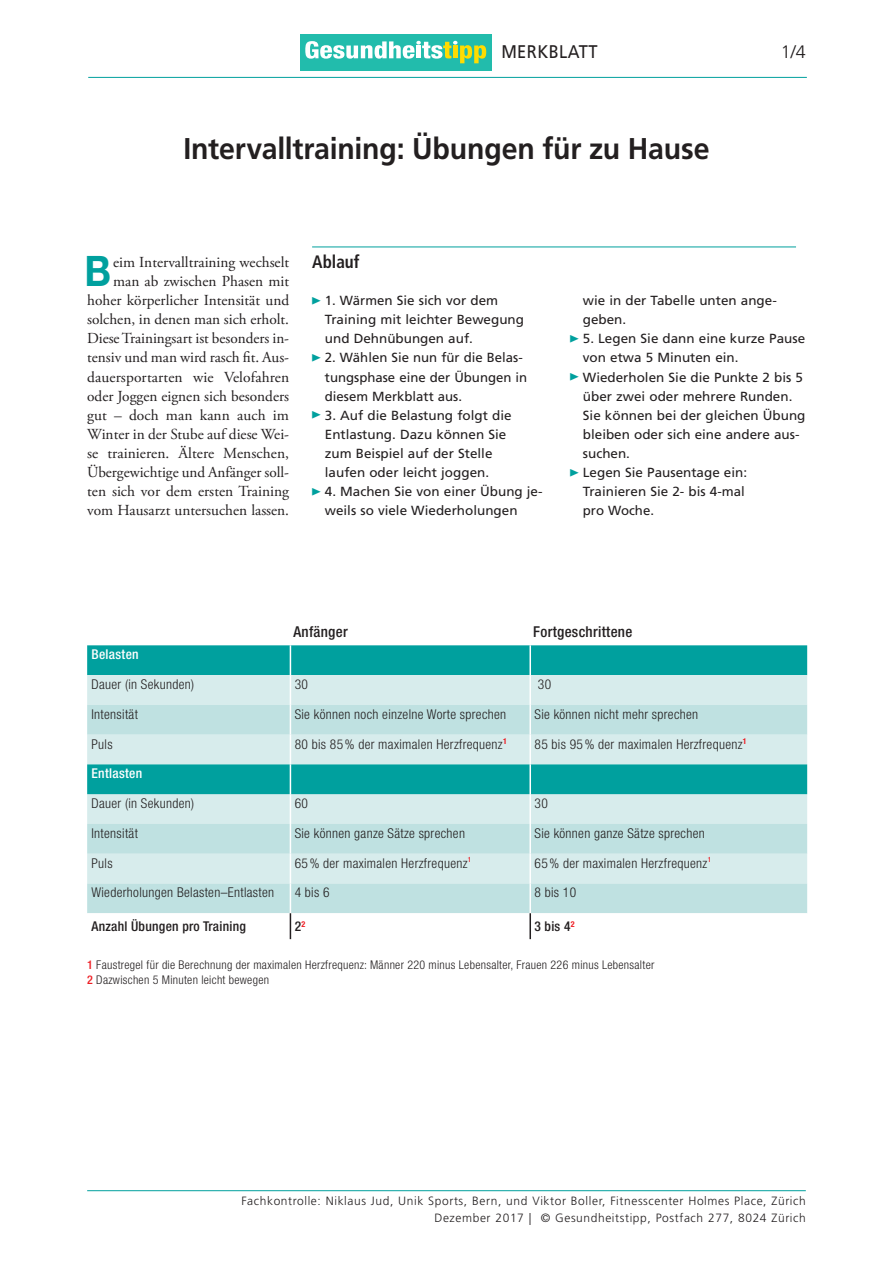
<style>
.page{position:relative;width:893px;height:1263px;background:#fff}
.page>*{position:absolute;margin:0;border:0;box-sizing:border-box;transform-origin:0 0}
._053_GT_Lauftext_Ini{font:700 42.15px "Helvetica Neue LT Std";color:#00a09e;scale:.9 1}
._0-020_MB_Titel_20{font:700 30px "Frutiger LT Std";letter-spacing:-.005em;color:#231f20;scale:.95 1}
.t1{font:18.3px "Frutiger LT Std";letter-spacing:.025em;color:#231f20;scale:.9 1}
._0-021_MB_Titel_m_Li{font:700 condensed 18px "Frutiger LT Std";color:#231f20;scale:.95 1}
.t2{font:300 18px "Frutiger LT Std";color:#231f20}
._053_GT_Lauftext_Ini-2{font:15.3px/19.2px "Adobe Garamond Pro";color:#231f20;text-align:right}
._091_GT_Tabelle_Unte{font:500 condensed 15px "Helvetica Neue LT Std";letter-spacing:.02em;color:#231f20}
._093_GT_Tabelle_Text{font:300 condensed 13.5px "Helvetica Neue LT Std";letter-spacing:.025em;color:#231f20}
._0-094_MB_Tabelle_Ge{font:500 condensed 13.5px "Helvetica Neue LT Std";letter-spacing:.02em;color:#231f20}
._093_GT_Tabelle_Text-2{font:500 condensed 13.5px "Helvetica Neue LT Std";letter-spacing:.025em;color:#fff}
.t3{font:13.2px/19.2px "Frutiger LT Std";color:#231f20}
._0-002_MB_Fusszeile{font:300 12px/16.5px "Frutiger LT Std";letter-spacing:.05em;color:#231f20;text-align:right}
._095_GT_Tabelle_Fuss{font:300 condensed 12px/15px "Helvetica Neue LT Std";letter-spacing:.025em;color:#231f20}
.s1{font-family:"Konsum Plus Minus";font-size:9.75px;color:#00a09e}
.s2{font-weight:500;color:#ee1d23}
</style>
<div class="page">
<hr style="left:88px;top:77px;width:719px;height:1px;background:#00a09e">
<hr style="left:87px;top:1190px;width:719px;height:1px;background:#00a09e">
<div style="left:300px;top:34px;width:192px;height:36px;background:#22bcac"></div>
<svg style="left:305px;top:41px;width:181px;height:22px"></svg>
<div style="left:87px;top:645px;width:720px;height:30px;background:#00a09e"></div>
<div style="left:87px;top:675px;width:720px;height:30px;background:#d7ecec"></div>
<svg style="left:87px;top:705px;width:720px;height:208px;background:#c8e5e5"></svg>
<hr style="left:290px;top:645px;width:1px;height:30px;background:#fff">
<hr style="left:529px;top:645px;width:2px;height:30px;background:#fff">
<hr style="left:290px;top:675px;width:1px;height:30px;background:#fff">
<hr style="left:529px;top:675px;width:2px;height:30px;background:#fff">
<hr style="left:290px;top:705px;width:1px;height:30px;background:#fff">
<hr style="left:529px;top:705px;width:2px;height:30px;background:#fff">
<svg style="left:87px;top:735px;width:720px;height:59px;background:#6bc6c5"></svg>
<hr style="left:529px;top:735px;width:2px;height:29px;background:#fff">
<hr style="left:290px;top:764px;width:1px;height:30px;background:#fff">
<hr style="left:529px;top:764px;width:2px;height:30px;background:#fff">
<hr style="left:290px;top:794px;width:1px;height:30px;background:#fff">
<hr style="left:529px;top:794px;width:2px;height:30px;background:#fff">
<hr style="left:290px;top:824px;width:1px;height:30px;background:#fff">
<hr style="left:529px;top:824px;width:2px;height:30px;background:#fff">
<svg style="left:290px;top:854px;width:1px;height:29px"></svg>
<hr style="left:529px;top:854px;width:2px;height:29px;background:#fff">
<hr style="left:290px;top:883px;width:1px;height:30px;background:#fff">
<hr style="left:529px;top:883px;width:2px;height:30px;background:#fff">
<svg style="left:289px;top:913px;width:3px;height:26px"></svg>
<hr style="left:529px;top:913px;width:2px;height:26px;background:#231f20">
<hr style="left:312px;top:247px;width:484px;height:1px;background:#00a09e">
<h3 class="t1" style="left:501px;top:41px;width:109px">MERKBLATT</h3>
<p class="_0-020_MB_Titel_20" style="left:183px;top:131px;width:555px">Intervalltraining: Übungen für zu Hause</p>
<p class="t2" style="left:781px;top:42px;width:27px">1/4</p>
<p class="_053_GT_Lauftext_Ini-2" style="left:87px;top:253px;width:204px">eim Intervalltraining wechselt man ab zwischen Phasen mit hoher körperlicher Intensität und solchen, in denen man sich erholt.<br>Diese Trainingsart ist besonders in&shy;tensiv und man wird rasch fit. Aus&shy;dauersportarten wie Velofahren oder Joggen eignen sich besonders gut – doch man kann auch im<br>Winter in der Stube auf diese Wei&shy;se trainieren. Ältere Menschen,<br>Übergewichtige und Anfänger soll&shy;ten sich vor dem ersten Training vom Hausarzt untersuchen lassen.</p>
<p class="_053_GT_Lauftext_Ini" style="left:85px;top:245px;width:31px">B</p>
<p class="_0-021_MB_Titel_m_Li" style="left:312px;top:251px;width:52px">Ablauf</p>
<p class="t3" style="left:325px;top:291px;width:201px;text-indent:-13px"><span class="s1">}</span> 1. Wärmen Sie sich vor dem<br>Training mit leichter Bewegung und Dehnübungen auf.</p>
<p class="t3" style="left:325px;top:348px;width:204px;text-indent:-13px"><span class="s1">}</span> 2. Wählen Sie nun für die Belas&shy;tungsphase eine der Übungen in diesem Merkblatt aus.</p>
<p class="t3" style="left:325px;top:406px;width:188px;text-indent:-13px"><span class="s1">}</span> 3. Auf die Belastung folgt die<br>Entlastung. Dazu können Sie zum Beispiel auf der Stelle laufen oder leicht joggen.</p>
<p class="t3" style="left:325px;top:482px;width:219px;text-indent:-13px"><span class="s1">}</span> 4. Machen Sie von einer Übung je&shy;weils so viele Wiederholungen</p>
<p class="t3" style="left:583px;top:291px;width:195px">wie in der Tabelle unten ange&shy;geben.</p>
<p class="t3" style="left:583px;top:329px;width:224px;text-indent:-13px"><span class="s1">}</span> 5. Legen Sie dann eine kurze Pause von etwa 5 Minuten ein.</p>
<p class="t3" style="left:583px;top:367px;width:224px;text-indent:-13px"><span class="s1">}</span> Wiederholen Sie die Punkte 2 bis 5 über zwei oder mehrere Runden.<br>Sie können bei der gleichen Übung bleiben oder sich eine andere aus&shy;suchen.</p>
<p class="t3" style="left:583px;top:463px;width:166px;text-indent:-13px"><span class="s1">}</span> Legen Sie Pausentage ein:<br>Trainieren Sie 2- bis 4-mal pro Woche.</p>
<p class="_091_GT_Tabelle_Unte" style="left:293px;top:623px;width:56px">Anfänger</p>
<p class="_091_GT_Tabelle_Unte" style="left:533px;top:623px;width:101px">Fortgeschrittene</p>
<p class="_093_GT_Tabelle_Text-2" style="left:91px;top:646px;width:49px">Belasten</p>
<p class="_093_GT_Tabelle_Text" style="left:91px;top:676px;width:104px">Dauer (in Sekunden)</p>
<p class="_093_GT_Tabelle_Text" style="left:295px;top:676px;width:15px">30</p>
<p class="_093_GT_Tabelle_Text" style="left:538px;top:676px;width:15px">30</p>
<p class="_093_GT_Tabelle_Text" style="left:91px;top:706px;width:48px">Intensität</p>
<p class="_093_GT_Tabelle_Text" style="left:295px;top:706px;width:213px">Sie können noch einzelne Worte sprechen</p>
<p class="_093_GT_Tabelle_Text" style="left:534px;top:706px;width:165px">Sie können nicht mehr sprechen</p>
<p class="_093_GT_Tabelle_Text" style="left:91px;top:736px;width:23px">Puls</p>
<p class="_093_GT_Tabelle_Text" style="left:295px;top:736px;width:214px">80 bis 85% der maximalen Herzfrequenz<sup>1</sup></p>
<p class="_093_GT_Tabelle_Text" style="left:534px;top:736px;width:214px">85 bis 95% der maximalen Herzfrequenz<sup>1</sup></p>
<p class="_093_GT_Tabelle_Text-2" style="left:91px;top:765px;width:52px">Entlasten</p>
<p class="_093_GT_Tabelle_Text" style="left:91px;top:795px;width:104px">Dauer (in Sekunden)</p>
<p class="_093_GT_Tabelle_Text" style="left:295px;top:795px;width:15px">60</p>
<p class="_093_GT_Tabelle_Text" style="left:534px;top:795px;width:15px">30</p>
<p class="_093_GT_Tabelle_Text" style="left:91px;top:825px;width:48px">Intensität</p>
<p class="_093_GT_Tabelle_Text" style="left:295px;top:825px;width:172px">Sie können ganze Sätze sprechen</p>
<p class="_093_GT_Tabelle_Text" style="left:534px;top:825px;width:172px">Sie können ganze Sätze sprechen</p>
<p class="_093_GT_Tabelle_Text" style="left:91px;top:855px;width:23px">Puls</p>
<p class="_093_GT_Tabelle_Text" style="left:295px;top:855px;width:178px">65% der maximalen Herzfrequenz<sup>1</sup></p>
<p class="_093_GT_Tabelle_Text" style="left:534px;top:855px;width:178px">65% der maximalen Herzfrequenz<sup>1</sup></p>
<p class="_093_GT_Tabelle_Text" style="left:91px;top:885px;width:184px">Wiederholungen Belasten–Entlasten</p>
<p class="_093_GT_Tabelle_Text" style="left:295px;top:885px;width:36px">4 bis 6</p>
<p class="_093_GT_Tabelle_Text" style="left:534px;top:885px;width:43px">8 bis 10</p>
<p class="_0-094_MB_Tabelle_Ge" style="left:91px;top:918px;width:156px">Anzahl Übungen pro Training</p>
<p class="_0-094_MB_Tabelle_Ge" style="left:295px;top:918px;width:12px">2<sup>2</sup></p>
<p class="_0-094_MB_Tabelle_Ge" style="left:534px;top:918px;width:42px">3 bis 4<sup>2</sup></p>
<p class="_095_GT_Tabelle_Fuss" style="left:87px;top:957px;width:569px"><span class="s2">1</span> Faustregel für die Berechnung der maximalen Herzfrequenz: Männer 220 minus Lebensalter, Frauen 226 minus Lebensalter<br><span class="s2">2</span> Dazwischen 5 Minuten leicht bewegen</p>
<p class="_0-002_MB_Fusszeile" style="left:241px;top:1193px;width:566px">Fachkontrolle: Niklaus Jud, Unik Sports, Bern, und Viktor Boller, Fitnesscenter Holmes Place, Zürich<br>Dezember 2017 | © Gesundheitstipp, Postfach 277, 8024 Zürich</p>
</div>
